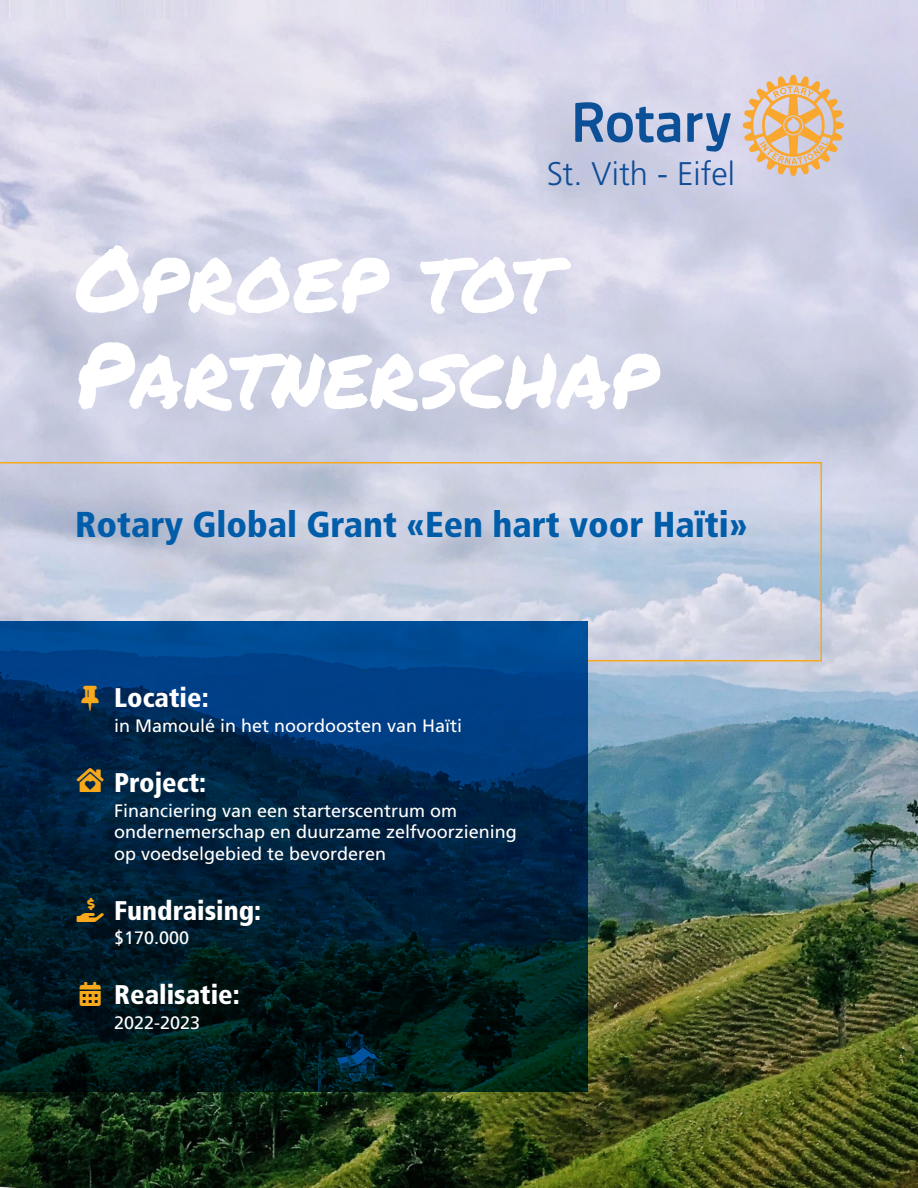
<style>
.page{position:relative;width:918px;height:1188px;background:#fff}
.page>*{position:absolute;margin:0;border:0;box-sizing:border-box;transform-origin:0 0}
.t1{font:90px "Permanent Marker";color:#fff}
.t2{font:900 condensed 36px "Frutiger LT Pro";color:#005daa}
.t3{font:300 32.7px "Frutiger LT Std";color:#0f4c95}
.t4{font:900 condensed 27px "Frutiger LT Pro";color:#fff}
.t5{font:18px/21.6px "Frutiger LT Pro";color:#fff}
</style>
<div class="page">
<img style="left:0;top:0;width:918px;height:1188px">
<svg style="left:575px;top:102px;width:156px;height:50px;background:#8fa7cc"></svg>
<svg style="left:743px;top:75px;width:101px;height:101px;background:#e1c09f"></svg>
<svg style="left:0;top:662px;width:588px;height:430px;background:#00233c"></svg>
<svg style="left:0;top:461px;width:823px;height:201px;background:#abbad2"></svg>
<svg style="left:82px;top:686px;width:17px;height:25px"></svg>
<svg style="left:77px;top:768px;width:27px;height:24px"></svg>
<svg style="left:77px;top:898px;width:27px;height:24px"></svg>
<svg style="left:80px;top:982px;width:21px;height:24px"></svg>
<h3 class="t3" style="left:546px;top:156px;width:191px">St. Vith - Eifel</h3>
<p class="t1" style="left:75px;top:212px;width:482px">Oproep tot</p>
<p class="t1" style="left:75px;top:308px;width:584px">Partnerschap</p>
<p class="t2" style="left:75px;top:503px;width:674px">Rotary Global Grant «Een hart voor Haïti»</p>
<p class="t4" style="left:114px;top:682px;width:96px">Locatie:</p>
<p class="t5" style="left:114px;top:715px;width:350px">in Mamoulé in het noordoosten van Haïti</p>
<p class="t4" style="left:114px;top:766px;width:94px">Project:</p>
<p class="t5" style="left:114px;top:800px;width:404px">Financiering van een starterscentrum om ondernemerschap en duurzame zelfvoorziening op voedselgebied te bevorderen</p>
<p class="t4" style="left:114px;top:894px;width:149px">Fundraising:</p>
<p class="t5" style="left:114px;top:927px;width:77px">$170.000</p>
<p class="t4" style="left:114px;top:979px;width:127px">Realisatie:</p>
<p class="t5" style="left:114px;top:1012px;width:88px">2022-2023</p>
</div>
